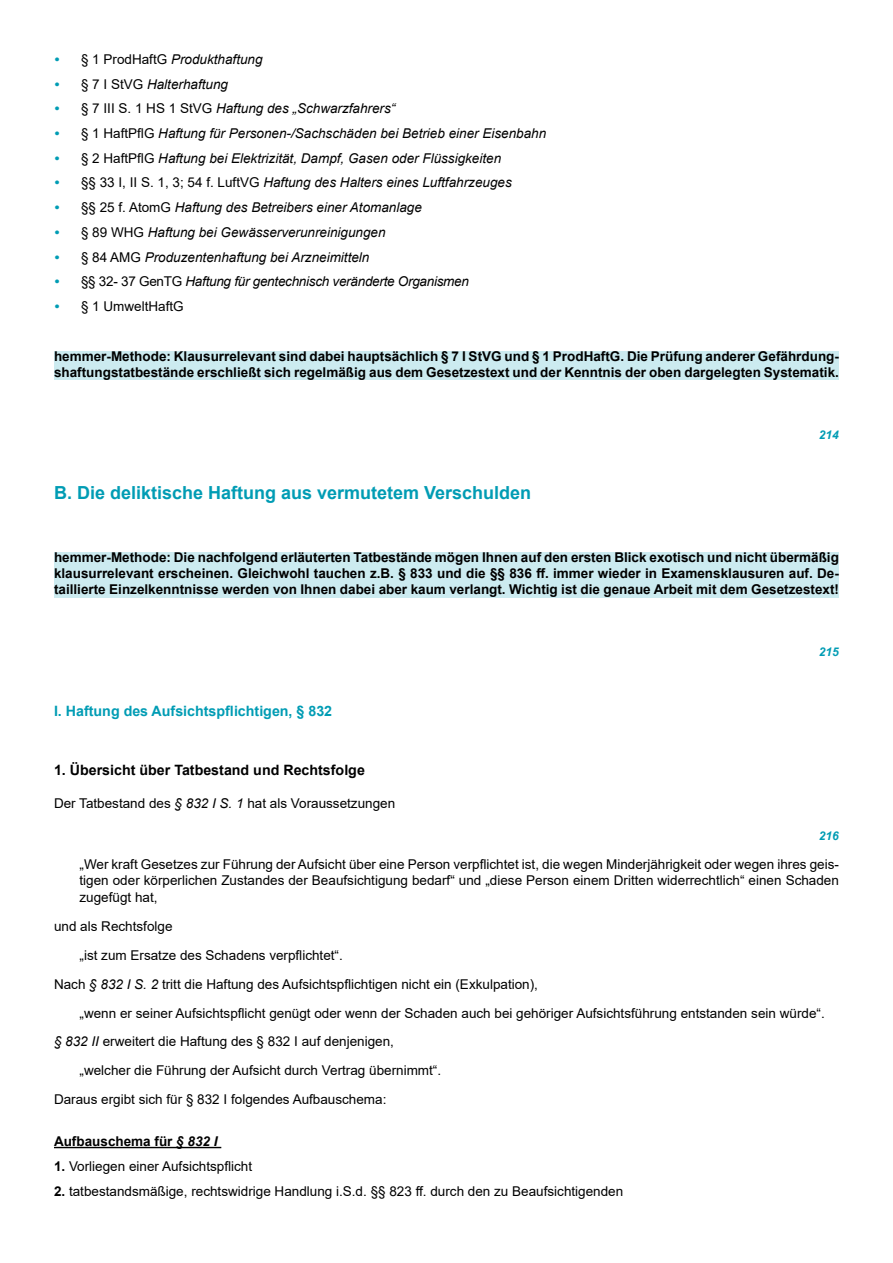
<style>
.page{position:relative;width:893px;height:1263px;background:#fff}
.page>*{position:absolute;margin:0;border:0;box-sizing:border-box;transform-origin:0 0}
.t1{font:700 18px "Arial";color:#009cb4}
.t2{font:700 14.25px "Arial";color:#000}
.t3{font:700 14.25px "Arial";color:#009cb4}
.t4{font:13.5px/16.2px "Arial";color:#000;text-align:justify}
.t5{font:700 13.5px/16.2px "Arial";color:#000}
.t6{font:italic 13.5px "Arial";color:#000}
.t7{font:italic 13.5px "Arial";letter-spacing:-.02em;color:#000}
.t8{font:italic 700 12px "Arial";color:#009cb4}
.s1{font-weight:700;color:#009cb4}
.s2{font-style:normal}
.s3{font-weight:700;font-style:italic;color:#009cb4}
.s4{font-style:italic}
.s5{font-weight:700}
</style>
<div class="page">
<div style="left:54px;top:351px;width:785px;height:29px;background:#ccebf0"></div>
<div style="left:54px;top:552px;width:785px;height:45px;background:#ccebf0"></div>
<hr style="left:54px;top:1147px;width:167px;height:1px;background:#000">
<p class="t6" style="left:54px;top:50px;width:210px"><span class="s1">•</span> <span class="s2">§ 1 ProdHaftG</span> Produkthaftung</p>
<p class="t6" style="left:54px;top:75px;width:176px"><span class="s1">•</span> <span class="s2">§ 7 I StVG</span> Halterhaftung</p>
<p class="t6" style="left:54px;top:100px;width:343px"><span class="s1">•</span> <span class="s2">§ 7 III S. 1 HS 1 StVG</span> Haftung des „Schwarzfahrers“</p>
<p class="t6" style="left:54px;top:124px;width:494px"><span class="s1">•</span> <span class="s2">§ 1 HaftPflG</span> Haftung für Personen-/Sachschäden bei Betrieb einer Eisenbahn</p>
<p class="t6" style="left:54px;top:149px;width:449px"><span class="s1">•</span> <span class="s2">§ 2 HaftPflG</span> Haftung bei Elektrizität, Dampf, Gasen oder Flüssigkeiten</p>
<p class="t6" style="left:54px;top:174px;width:459px"><span class="s1">•</span> <span class="s2">§§ 33 I, II S. 1, 3; 54 f. LuftVG</span> Haftung des Halters eines Luftfahrzeuges</p>
<p class="t6" style="left:54px;top:199px;width:369px"><span class="s1">•</span> <span class="s2">§§ 25 f. AtomG</span> Haftung des Betreibers einer Atomanlage</p>
<p class="t6" style="left:54px;top:223px;width:333px"><span class="s1">•</span> <span class="s2">§ 89 WHG</span> Haftung bei Gewässerverunreinigungen</p>
<p class="t6" style="left:54px;top:248px;width:317px"><span class="s1">•</span> <span class="s2">§ 84 AMG</span> Produzentenhaftung bei Arzneimitteln</p>
<p class="t7" style="left:54px;top:273px;width:416px"><span class="s1">•</span> <span class="s2">§§ 32- 37 GenTG</span> Haftung für gentechnisch veränderte Organismen</p>
<p class="t4" style="left:54px;top:298px;width:131px"><span class="s3">•</span> § 1 UmweltHaftG</p>
<p class="t5" style="left:54px;top:348px;width:786px">hemmer-Methode: Klausurrelevant sind dabei hauptsächlich § 7 I StVG und § 1 ProdHaftG. Die Prüfung anderer Gefährdung&shy;shaftungstatbestände erschließt sich regelmäßig aus dem Gesetzestext und der Kenntnis der oben dargelegten Systematik.</p>
<h1 class="t1" style="left:54px;top:480px;width:479px">B. Die deliktische Haftung aus vermutetem Verschulden</h1>
<p class="t8" style="left:819px;top:427px;width:22px">214</p>
<p class="t5" style="left:54px;top:549px;width:786px;text-align:justify">hemmer-Methode: Die nachfolgend erläuterten Tatbestände mögen Ihnen auf den ersten Blick exotisch und nicht übermäßig klausurrelevant erscheinen. Gleichwohl tauchen z.B. § 833 und die §§ 836 ff. immer wieder in Examensklausuren auf. De&shy;taillierte Einzelkenntnisse werden von Ihnen dabei aber kaum verlangt. Wichtig ist die genaue Arbeit mit dem Gesetzestext!</p>
<p class="t3" style="left:54px;top:700px;width:280px">I. Haftung des Aufsichtspflichtigen, § 832</p>
<p class="t2" style="left:54px;top:760px;width:312px">1. Übersicht über Tatbestand und Rechtsfolge</p>
<p class="t4" style="left:54px;top:795px;width:343px">Der Tatbestand des <span class="s4">§ 832 I S. 1</span> hat als Voraussetzungen</p>
<p class="t8" style="left:819px;top:644px;width:22px">215</p>
<p class="t8" style="left:819px;top:828px;width:22px">216</p>
<p class="t4" style="left:80px;top:856px;width:761px">„Wer kraft Gesetzes zur Führung der Aufsicht über eine Person verpflichtet ist, die wegen Minderjährigkeit oder wegen ihres geis&shy;tigen oder körperlichen Zustandes der Beaufsichtigung bedarf“ und „diese Person einem Dritten widerrechtlich“ einen Schaden zugefügt hat,</p>
<p class="t4" style="left:54px;top:918px;width:120px">und als Rechtsfolge</p>
<p class="t4" style="left:80px;top:947px;width:265px">„ist zum Ersatze des Schadens verpflichtet“.</p>
<p class="t4" style="left:54px;top:976px;width:485px">Nach <span class="s4">§ 832 I S. 2</span> tritt die Haftung des Aufsichtspflichtigen nicht ein (Exkulpation),</p>
<p class="t4" style="left:80px;top:1004px;width:747px">„wenn er seiner Aufsichtspflicht genügt oder wenn der Schaden auch bei gehöriger Aufsichtsführung entstanden sein würde“.</p>
<p class="t4" style="left:54px;top:1033px;width:341px"><span class="s4">§ 832 II</span> erweitert die Haftung des § 832 I auf denjenigen,</p>
<p class="t4" style="left:80px;top:1062px;width:363px">„welcher die Führung der Aufsicht durch Vertrag übernimmt“.</p>
<p class="t4" style="left:54px;top:1091px;width:334px">Daraus ergibt sich für § 832 I folgendes Aufbauschema:</p>
<p class="t5" style="left:54px;top:1133px;width:165px">Aufbauschema für <span class="s4">§ 832 I</span></p>
<p class="t4" style="left:54px;top:1158px;width:200px"><span class="s5">1.</span> Vorliegen einer Aufsichtspflicht</p>
<p class="t4" style="left:54px;top:1182px;width:571px"><span class="s5">2.</span> tatbestandsmäßige, rechtswidrige Handlung i.S.d. §§ 823 ff. durch den zu Beaufsichtigenden</p>
</div>
